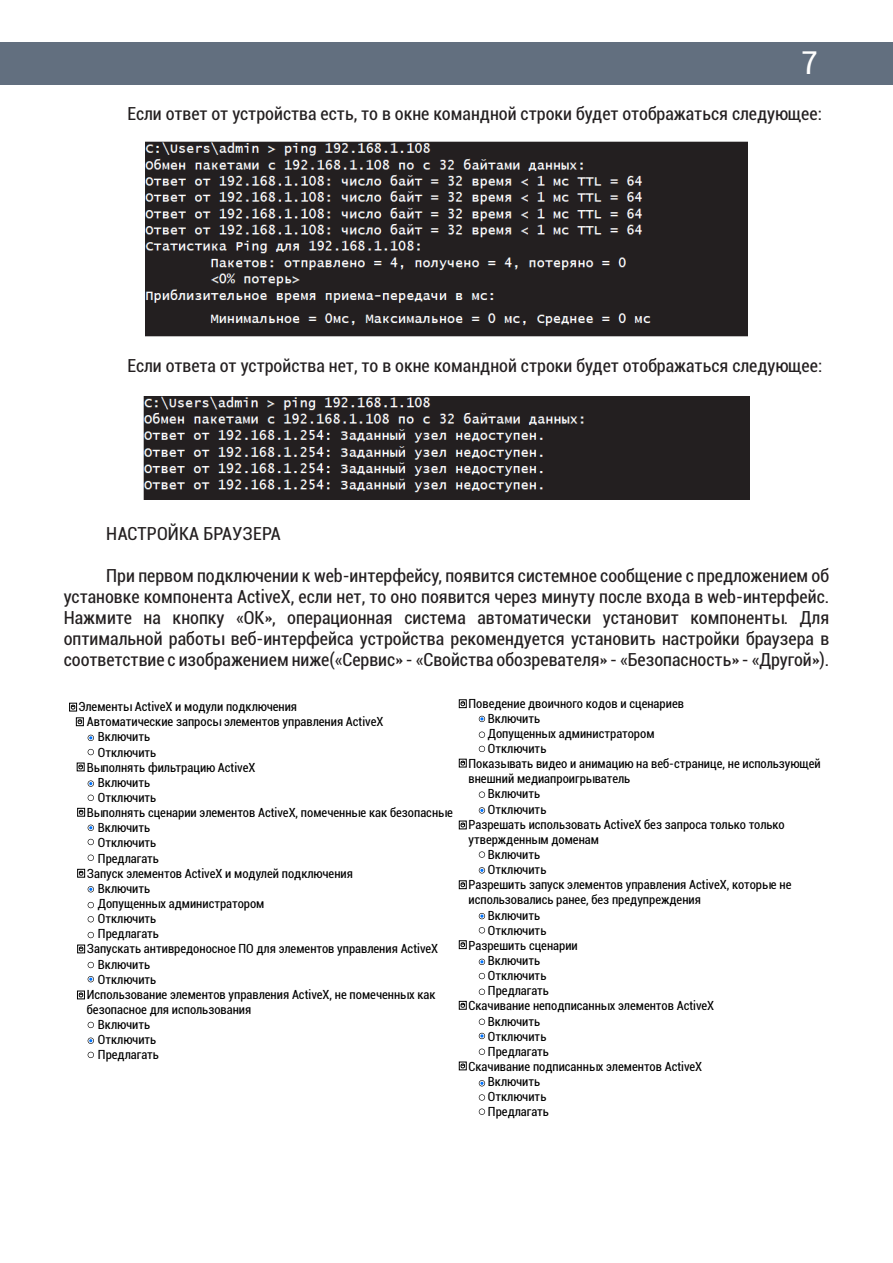
<style>
.page{position:relative;width:893px;height:1263px;background:#fff}
.page>*{position:absolute;margin:0;border:0;box-sizing:border-box;transform-origin:0 0}
.t1{font:condensed 31.5px "Roboto";color:#fff}
.t2{font:condensed 18px/21px "Roboto";color:#231f20;text-align:justify}
.t3{font:condensed 12.6px "Roboto";color:#000}
</style>
<div class="page">
<div style="left:0;top:43px;width:893px;height:42px;background:#626f7f"></div>
<img style="left:145px;top:142px;width:603px;height:194px">
<img style="left:144px;top:397px;width:605px;height:102px">
<svg style="left:88px;top:749px;width:6px;height:6px"></svg>
<div style="left:69px;top:703px;width:8px;height:8px;border:1px solid #000"></div>
<svg style="left:71px;top:704px;width:5px;height:6px"></svg>
<div style="left:77px;top:763px;width:7px;height:8px;border:1px solid #000"></div>
<svg style="left:78px;top:764px;width:5px;height:6px"></svg>
<div style="left:77px;top:808px;width:8px;height:8px;border:1px solid #000"></div>
<svg style="left:79px;top:809px;width:5px;height:6px"></svg>
<div style="left:77px;top:869px;width:8px;height:8px;border:1px solid #000"></div>
<svg style="left:79px;top:870px;width:5px;height:6px"></svg>
<div style="left:77px;top:945px;width:8px;height:8px;border:1px solid #000"></div>
<svg style="left:79px;top:946px;width:5px;height:6px"></svg>
<div style="left:459px;top:699px;width:7px;height:9px;border:1px solid #000"></div>
<svg style="left:460px;top:701px;width:5px;height:5px"></svg>
<div style="left:459px;top:759px;width:7px;height:8px;border:1px solid #000"></div>
<svg style="left:460px;top:760px;width:5px;height:6px"></svg>
<div style="left:459px;top:821px;width:7px;height:8px;border:1px solid #000"></div>
<svg style="left:460px;top:822px;width:5px;height:6px"></svg>
<div style="left:459px;top:880px;width:7px;height:9px;border:1px solid #000"></div>
<svg style="left:460px;top:882px;width:5px;height:5px"></svg>
<div style="left:459px;top:940px;width:7px;height:9px;border:1px solid #000"></div>
<svg style="left:460px;top:942px;width:5px;height:5px"></svg>
<div style="left:459px;top:1001px;width:7px;height:8px;border:1px solid #000"></div>
<svg style="left:460px;top:1002px;width:5px;height:6px"></svg>
<div style="left:459px;top:1062px;width:7px;height:8px;border:1px solid #000"></div>
<svg style="left:460px;top:1063px;width:5px;height:6px"></svg>
<div style="left:76px;top:717px;width:8px;height:9px;border:1px solid #000"></div>
<svg style="left:77px;top:719px;width:5px;height:5px"></svg>
<svg style="left:88px;top:735px;width:6px;height:6px"></svg>
<svg style="left:88px;top:780px;width:6px;height:7px"></svg>
<svg style="left:88px;top:825px;width:6px;height:6px"></svg>
<svg style="left:88px;top:886px;width:6px;height:6px"></svg>
<svg style="left:88px;top:976px;width:6px;height:6px"></svg>
<svg style="left:479px;top:959px;width:6px;height:6px"></svg>
<svg style="left:479px;top:1080px;width:6px;height:6px"></svg>
<svg style="left:479px;top:1033px;width:6px;height:6px"></svg>
<svg style="left:479px;top:913px;width:6px;height:6px"></svg>
<svg style="left:479px;top:867px;width:6px;height:6px"></svg>
<svg style="left:479px;top:807px;width:6px;height:6px"></svg>
<svg style="left:479px;top:716px;width:6px;height:6px"></svg>
<svg style="left:88px;top:1037px;width:6px;height:7px"></svg>
<svg style="left:88px;top:795px;width:6px;height:6px"></svg>
<svg style="left:88px;top:839px;width:6px;height:6px"></svg>
<svg style="left:88px;top:854px;width:6px;height:7px"></svg>
<svg style="left:88px;top:902px;width:6px;height:6px"></svg>
<svg style="left:88px;top:916px;width:6px;height:6px"></svg>
<svg style="left:88px;top:932px;width:6px;height:6px"></svg>
<svg style="left:88px;top:962px;width:6px;height:6px"></svg>
<svg style="left:88px;top:1022px;width:6px;height:6px"></svg>
<svg style="left:88px;top:1052px;width:6px;height:6px"></svg>
<svg style="left:479px;top:731px;width:6px;height:7px"></svg>
<svg style="left:479px;top:746px;width:6px;height:6px"></svg>
<svg style="left:479px;top:791px;width:6px;height:7px"></svg>
<svg style="left:479px;top:851px;width:6px;height:7px"></svg>
<svg style="left:479px;top:927px;width:6px;height:6px"></svg>
<svg style="left:479px;top:973px;width:6px;height:6px"></svg>
<svg style="left:479px;top:989px;width:6px;height:6px"></svg>
<svg style="left:479px;top:1019px;width:6px;height:6px"></svg>
<svg style="left:479px;top:1048px;width:6px;height:7px"></svg>
<svg style="left:479px;top:1094px;width:6px;height:7px"></svg>
<svg style="left:479px;top:1108px;width:6px;height:7px"></svg>
<div style="left:77px;top:991px;width:8px;height:8px;border:1px solid #000"></div>
<svg style="left:79px;top:992px;width:4px;height:6px"></svg>
<h1 class="t1" style="left:801px;top:41px;width:18px">7</h1>
<p class="t2" style="left:128px;top:102px;width:696px">Если ответ от устройства есть, то в окне командной строки будет отображаться следующее:</p>
<p class="t2" style="left:128px;top:354px;width:696px">Если ответа от устройства нет, то в окне командной строки будет отображаться следующее:</p>
<p class="t2" style="left:106px;top:522px;width:176px">НАСТРОЙКА БРАУЗЕРА</p>
<p class="t2" style="left:64px;top:564px;width:767px;text-indent:43px">При первом подключении к web-интерфейсу, появится системное сообщение с предложением об установке компонента ActiveX, если нет, то оно появится через минуту после входа в web-интерфейс.<br>Нажмите на кнопку «ОК», операционная система автоматически установит компоненты. Для оптимальной работы веб-интерфейса устройства рекомендуется установить настройки браузера в соответствие с изображением ниже(«Сервис» - «Свойства обозревателя» - «Безопасность» - «Другой»).</p>
<p class="t3" style="left:79px;top:698px;width:220px">Элементы ActiveX и модули подключения</p>
<p class="t3" style="left:87px;top:713px;width:298px">Автоматические запросы элементов управления ActiveX</p>
<p class="t3" style="left:98px;top:728px;width:54px">Включить</p>
<p class="t3" style="left:98px;top:743px;width:60px">Отключить</p>
<p class="t3" style="left:87px;top:758px;width:170px">Выполнять фильтрацию ActiveX</p>
<p class="t3" style="left:98px;top:774px;width:54px">Включить</p>
<p class="t3" style="left:98px;top:789px;width:60px">Отключить</p>
<p class="t3" style="left:87px;top:804px;width:367px">Выполнять сценарии элементов ActiveX, помеченные как безопасные</p>
<p class="t3" style="left:98px;top:819px;width:54px">Включить</p>
<p class="t3" style="left:98px;top:834px;width:60px">Отключить</p>
<p class="t3" style="left:98px;top:849px;width:63px">Предлагать</p>
<p class="t3" style="left:87px;top:864px;width:268px">Запуск элементов ActiveX и модулей подключения</p>
<p class="t3" style="left:98px;top:880px;width:54px">Включить</p>
<p class="t3" style="left:98px;top:895px;width:168px">Допущенных администратором</p>
<p class="t3" style="left:98px;top:910px;width:60px">Отключить</p>
<p class="t3" style="left:98px;top:925px;width:63px">Предлагать</p>
<p class="t3" style="left:87px;top:940px;width:353px">Запускать антивредоносное ПО для элементов управления ActiveX</p>
<p class="t3" style="left:98px;top:955px;width:54px">Включить</p>
<p class="t3" style="left:98px;top:970px;width:60px">Отключить</p>
<p class="t3" style="left:87px;top:986px;width:350px">Использование элементов управления ActiveX, не помеченных как</p>
<p class="t3" style="left:87px;top:1001px;width:166px">безопасное для использования</p>
<p class="t3" style="left:98px;top:1016px;width:54px">Включить</p>
<p class="t3" style="left:98px;top:1031px;width:60px">Отключить</p>
<p class="t3" style="left:98px;top:1046px;width:63px">Предлагать</p>
<p class="t3" style="left:469px;top:694px;width:217px">Поведение двоичного кодов и сценариев</p>
<p class="t3" style="left:488px;top:709px;width:54px">Включить</p>
<p class="t3" style="left:488px;top:725px;width:168px">Допущенных администратором</p>
<p class="t3" style="left:488px;top:740px;width:60px">Отключить</p>
<p class="t3" style="left:469px;top:755px;width:354px">Показывать видео и анимацию на веб-странице, не использующей</p>
<p class="t3" style="left:469px;top:770px;width:163px">внешний медиапроигрыватель</p>
<p class="t3" style="left:488px;top:785px;width:54px">Включить</p>
<p class="t3" style="left:488px;top:800px;width:60px">Отключить</p>
<p class="t3" style="left:469px;top:815px;width:318px">Разрешать использовать ActiveX без запроса только только</p>
<p class="t3" style="left:469px;top:831px;width:132px">утвержденным доменам</p>
<p class="t3" style="left:488px;top:846px;width:54px">Включить</p>
<p class="t3" style="left:488px;top:861px;width:60px">Отключить</p>
<p class="t3" style="left:469px;top:876px;width:324px">Разрешить запуск элементов управления ActiveX, которые не</p>
<p class="t3" style="left:469px;top:891px;width:234px">использовались ранее, без предупреждения</p>
<p class="t3" style="left:488px;top:906px;width:54px">Включить</p>
<p class="t3" style="left:488px;top:921px;width:60px">Отключить</p>
<p class="t3" style="left:469px;top:937px;width:111px">Разрешить сценарии</p>
<p class="t3" style="left:488px;top:952px;width:54px">Включить</p>
<p class="t3" style="left:488px;top:967px;width:60px">Отключить</p>
<p class="t3" style="left:488px;top:982px;width:63px">Предлагать</p>
<p class="t3" style="left:469px;top:997px;width:247px">Скачивание неподписанных элементов ActiveX</p>
<p class="t3" style="left:488px;top:1012px;width:54px">Включить</p>
<p class="t3" style="left:488px;top:1027px;width:60px">Отключить</p>
<p class="t3" style="left:488px;top:1043px;width:63px">Предлагать</p>
<p class="t3" style="left:469px;top:1058px;width:235px">Скачивание подписанных элементов ActiveX</p>
<p class="t3" style="left:488px;top:1073px;width:54px">Включить</p>
<p class="t3" style="left:488px;top:1088px;width:60px">Отключить</p>
<p class="t3" style="left:488px;top:1103px;width:63px">Предлагать</p>
</div>
